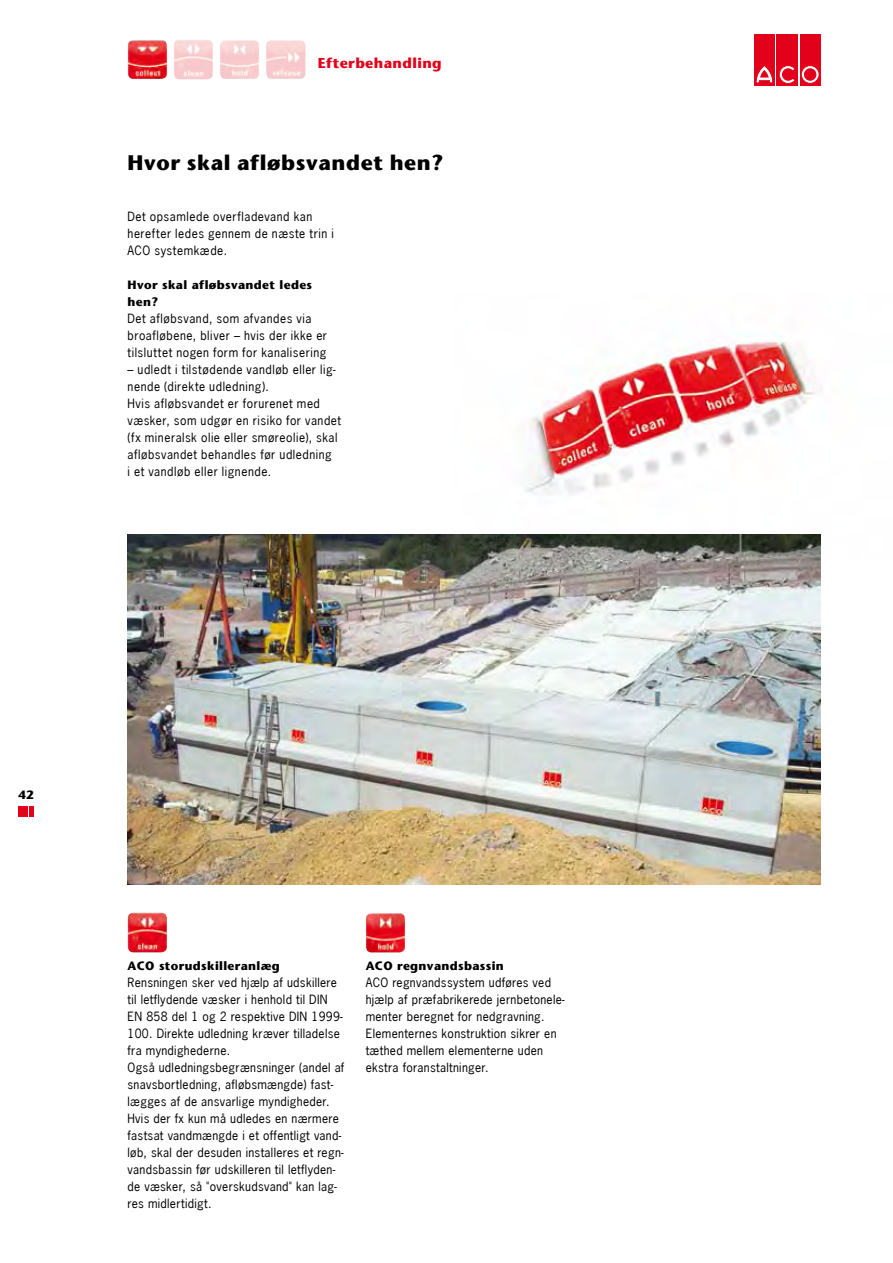
<style>
.page{position:relative;width:893px;height:1263px;background:#fff}
.page>*{position:absolute;margin:0;border:0;box-sizing:border-box;transform-origin:0 0}
.t1{font:700 21px "Stone Sans";letter-spacing:.03em;color:#000}
.t2{font:700 14.25px "Stone Sans";letter-spacing:.03em;color:#e2001a}
.t3{font:12px/17px "News Gothic";letter-spacing:.025em;color:#000}
.t4{font:12px/17px "News Gothic";letter-spacing:.045em;color:#000}
.t5{font:700 12px "Stone Sans";letter-spacing:.03em;color:#000}
</style>
<div class="page">
<hr style="left:19px;top:806px;width:4px;height:10px;background:#e2001a">
<hr style="left:24px;top:806px;width:4px;height:10px;background:#e2001a">
<hr style="left:29px;top:806px;width:4px;height:10px;background:#e2001a">
<img style="left:174px;top:40px;width:39px;height:39px">
<img style="left:220px;top:40px;width:39px;height:39px">
<img style="left:266px;top:40px;width:40px;height:39px">
<img style="left:128px;top:40px;width:39px;height:39px">
<img style="left:454px;top:340px;width:368px;height:195px">
<div style="left:754px;top:34px;width:21px;height:51px;background:#e2001a"></div>
<svg style="left:756px;top:66px;width:17px;height:17px"></svg>
<div style="left:777px;top:34px;width:21px;height:51px;background:#e2001a"></div>
<svg style="left:779px;top:65px;width:16px;height:19px"></svg>
<div style="left:800px;top:34px;width:21px;height:51px;background:#e2001a"></div>
<svg style="left:801px;top:66px;width:18px;height:17px"></svg>
<div style="left:801px;top:66px;width:18px;height:17px;border:1px solid #e2001a;border-radius:50%"></div>
<div style="left:804px;top:69px;width:12px;height:11px;background:#e2001a;border-radius:50%"></div>
<div style="left:804px;top:69px;width:12px;height:11px;border:1px solid #e2001a;border-radius:50%"></div>
<img style="left:128px;top:535px;width:693px;height:349px">
<img style="left:128px;top:912px;width:39px;height:40px">
<img style="left:366px;top:913px;width:39px;height:39px">
<p class="t2" style="left:318px;top:55px;width:125px">Efterbehandling</p>
<h1 class="t1" style="left:128px;top:150px;width:317px">Hvor skal afløbsvandet hen?</h1>
<p class="t3" style="left:128px;top:208px;width:208px">Det opsamlede overfladevand kan herefter ledes gennem de næste trin i<br>ACO systemkæde.</p>
<p class="t5" style="left:128px;top:278px;width:186px">Hvor skal afløbsvandet ledes</p>
<p class="t5" style="left:128px;top:295px;width:32px">hen?</p>
<p class="t4" style="left:128px;top:310px;width:201px">Det afløbsvand, som afvandes via broafløbene, bliver – hvis der ikke er tilsluttet nogen form for kanalisering</p>
<p class="t4" style="left:128px;top:361px;width:215px">– udledt i tilstødende vandløb eller lig&shy;nende (direkte udledning).<br>Hvis afløbsvandet er forurenet med væsker, som udgør en risiko for vandet (fx mineralsk olie eller smøreolie), skal afløbsvandet behandles før udledning<br>i et vandløb eller lignende.</p>
<p class="t5" style="left:19px;top:788px;width:17px">42</p>
<p class="t5" style="left:128px;top:958px;width:154px">ACO storudskilleranlæg</p>
<p class="t3" style="left:128px;top:973px;width:218px">Rensningen sker ved hjælp af udskillere til letflydende væsker i henhold til DIN EN 858 del 1 og 2 respektive DIN 1999- 100. Direkte udledning kræver tilladelse fra myndighederne.<br>Også udledningsbegrænsninger (andel af snavsbortledning, afløbsmængde) fast&shy;lægges af de ansvarlige myndigheder.<br>Hvis der fx kun må udledes en nærmere fastsat vandmængde i et offentligt vand&shy;løb, skal der desuden installeres et regn&shy;vandsbassin før udskilleren til letflyden&shy;de væsker, så "overskudsvand" kan lag&shy;res midlertidigt.</p>
<p class="t5" style="left:366px;top:958px;width:140px">ACO regnvandsbassin</p>
<p class="t3" style="left:366px;top:973px;width:200px">ACO regnvandssystem udføres ved hjælp af præfabrikerede jernbetonele&shy;menter beregnet for nedgravning.<br>Elementernes konstruktion sikrer en tæthed mellem elementerne uden ekstra foranstaltninger.</p>
</div>
